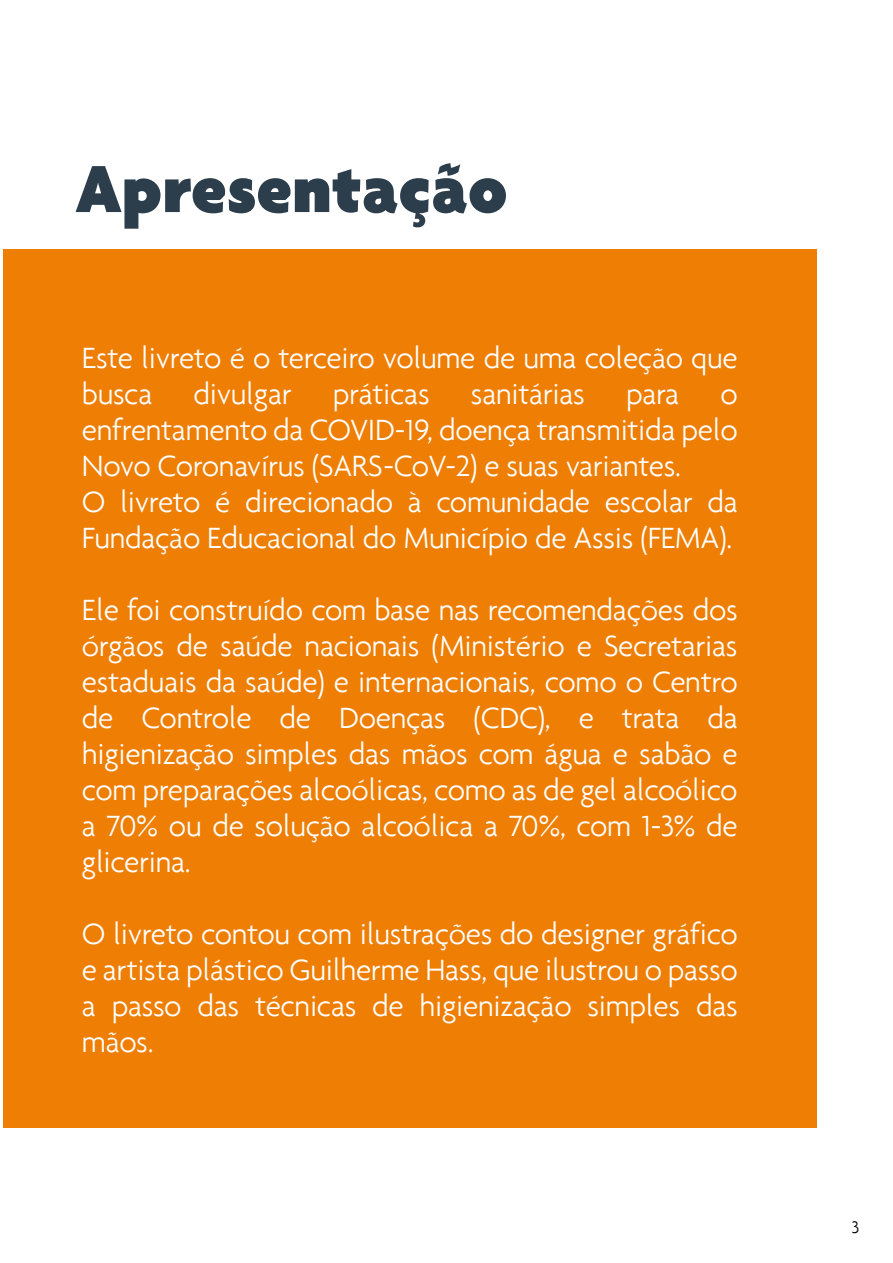
<style>
.page{position:relative;width:893px;height:1263px;background:#fff}
.page>*{position:absolute;margin:0;border:0;box-sizing:border-box;transform-origin:0 0}
.t1{font:900 72px "Agenda";color:#2c3d4c}
.t2{font:300 31.5px/36px "Agenda";letter-spacing:-.01em;color:#fff}
.t3{font:300 18px "Agenda";color:#000}
</style>
<div class="page">
<div style="left:3px;top:250px;width:814px;height:878px;background:#ee7e04"></div>
<h1 class="t1" style="left:76px;top:145px;width:434px">Apresentação</h1>
<p class="t2" style="left:82px;top:339px;width:657px">Este livreto é o terceiro volume de uma coleção que busca</p>
<p class="t2" style="left:194px;top:375px;width:100px">divulgar</p>
<p class="t2" style="left:333px;top:375px;width:98px">práticas</p>
<p class="t2" style="left:471px;top:375px;width:116px">sanitárias</p>
<p class="t2" style="left:626px;top:375px;width:55px">para</p>
<p class="t2" style="left:82px;top:375px;width:657px;text-indent:638px">o enfrentamento da COVID-19, doença transmitida pelo Novo Coronavírus (SARS-CoV-2) e suas variantes.<br>O livreto é direcionado à comunidade escolar da Fundação Educacional do Município de Assis (FEMA).</p>
<p class="t2" style="left:82px;top:591px;width:657px;text-align:justify">Ele foi construído com base nas recomendações dos órgãos de saúde nacionais (Ministério e Secretarias estaduais da saúde) e internacionais, como o Centro de Controle de Doenças (CDC), e trata da higienização simples das mãos com água e sabão e com preparações alcoólicas, como as de gel alcoólico a 70% ou de solução alcoólica a 70%, com 1-3% de glicerina.</p>
<p class="t2" style="left:82px;top:915px;width:657px;text-align:justify">O livreto contou com ilustrações do designer gráfico e artista plástico Guilherme Hass, que ilustrou o passo a passo das técnicas de higienização simples das mãos.</p>
<p class="t3" style="left:852px;top:1216px;width:9px">3</p>
</div>
